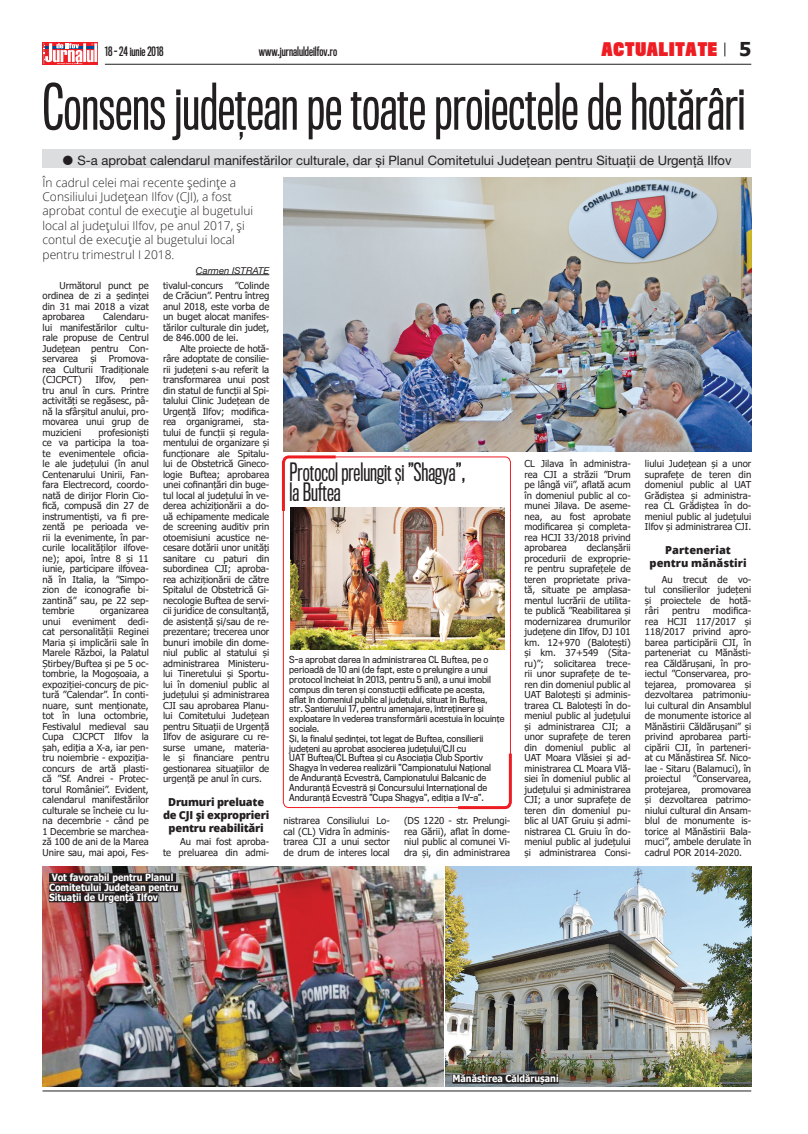
<style>
.page{position:relative;width:808px;height:1134px;background:#fff}
.page>*{position:absolute;margin:0;border:0;box-sizing:border-box;transform-origin:0 0}
.titlu{font:59px "Titling Gothic FB Comp";color:#231f20}
.TITLU_5_3_Titling_su{font:23.3px/20.7px "Titling Gothic FB Comp";color:#231f20}
.t1{font:700 19.1px "Tahoma";color:#231f20}
.t2{font:900 17.3px "Titling Gothic FB Comp";letter-spacing:.05em;color:#ee1d23}
.BODY_TXT_copy_52{font:13px "Helvetica Neue";color:#231f20}
.Paragraph_Style_1{font:300 12px/14.4px "Open Sans";color:#231f20}
.t3{font:600 12px "Titling Gothic FB Comp";color:#231f20}
.subtitlu_nou{font:800 11px/13px "Open Sans";letter-spacing:-.02em;color:#231f20;text-align:center}
.subtitlu_nou-2{font:800 11px/13px "Open Sans";color:#231f20;text-align:center}
.explicatie_foto{font:700 10px/10px "Tahoma";color:#fff;scale:.9 1}
.BODY_TXT_copy_21{font:9.5px/10.5px "Tahoma";color:#231f20;text-align:justify}
.semnatura2{font:italic 9.5px "Helvetica Neue";color:#231f20}
.Text_STIRE_4_0{font:9px/9.8px "Titling Gothic FB Narrow";color:#231f20}
</style>
<div class="page">
<svg style="left:43px;top:43px;width:55px;height:22px"></svg>
<hr style="left:45px;top:46px;width:53px;height:2px;background:#014d95">
<svg style="left:43px;top:43px;width:54px;height:21px"></svg>
<hr style="left:43px;top:1090px;width:708px;height:1px;background:#231f20">
<hr style="left:105px;top:64px;width:646px;height:1px;background:#231f20">
<svg style="left:724px;top:43px;width:1px;height:13px"></svg>
<img style="left:283px;top:177px;width:468px;height:274px">
<div style="left:43px;top:150px;width:708px;height:18px;background:#dcdddf"></div>
<hr style="left:196px;top:274px;width:73px;height:1px;background:#231f20">
<img style="left:43px;top:866px;width:400px;height:220px">
<img style="left:446px;top:866px;width:305px;height:220px">
<div style="left:283px;top:456px;width:228px;height:352px;border:1px solid #ee1d23;border-radius:6px"></div>
<svg style="left:281px;top:455px;width:58px;height:59px"></svg>
<svg style="left:455px;top:751px;width:57px;height:59px"></svg>
<img style="left:290px;top:507px;width:215px;height:143px">
<svg style="left:452px;top:1072px;width:107px;height:14px"></svg>
<div style="left:49px;top:883px;width:132px;height:9px;background:#231f20"></div>
<svg style="left:48px;top:872px;width:131px;height:32px"></svg>
<p class="t3" style="left:105px;top:44px;width:60px">18 - 24 iunie 2018</p>
<p class="t3" style="left:259px;top:44px;width:80px">www.jurnaluldeilfov.ro</p>
<p class="t2" style="left:601px;top:38px;width:117px">ACTUALITATE</p>
<p class="t1" style="left:739px;top:36px;width:14px">5</p>
<p class="titlu" style="left:43px;top:73px;width:704px">Consens judeţean pe toate proiectele de hotărâri</p>
<p class="BODY_TXT_copy_52" style="left:77px;top:151px;width:656px">S-a aprobat calendarul manifestărilor culturale, dar și Planul Comitetului Județean pentru Situații de Urgență Ilfov</p>
<p class="Paragraph_Style_1" style="left:43px;top:175px;width:212px">În cadrul celei mai recente ședințe a Consiliului Județean Ilfov (CJI), a fost aprobat contul de execuție al bugetului local al județului Ilfov, pe anul 2017, și contul de execuție al bugetului local pentru trimestrul I 2018.</p>
<p class="semnatura2" style="left:196px;top:264px;width:75px">Carmen ISTRATE</p>
<p class="BODY_TXT_copy_21" style="left:43px;top:281px;width:108px;text-indent:17px">Următorul punct pe ordinea de zi a ședinței din 31 mai 2018 a vizat aprobarea</p>
<p class="BODY_TXT_copy_21" style="left:43px;top:312px;width:108px;text-indent:61px">Calendaru&shy;lui manifestărilor cultu&shy;rale propuse de Centrul Județean pentru Con&shy;servarea</p>
<p class="BODY_TXT_copy_21" style="left:90px;top:354px;width:8px">și</p>
<p class="BODY_TXT_copy_21" style="left:43px;top:354px;width:108px;text-indent:66px">Promova&shy;rea Culturii Tradiționale (CJCPCT)</p>
<p class="BODY_TXT_copy_21" style="left:95px;top:375px;width:22px">Ilfov,</p>
<p class="BODY_TXT_copy_21" style="left:43px;top:375px;width:108px;text-indent:87px">pen&shy;tru anul în curs. Printre activități se regăsesc, pâ&shy;nă la sfârșitul anului, pro&shy;movarea unui grup de muzicieni</p>
<p class="BODY_TXT_copy_21" style="left:43px;top:428px;width:108px;text-indent:56px">profesioniști ce va participa la toa&shy;te evenimentele oficia&shy;le ale județului (în anul Centenarului Unirii, Fan&shy;fara Electrecord, coordo&shy;nată de dirijor Florin Cio&shy;fică, compusă din 27 de instrumentiști, va fi pre&shy;zentă pe perioada ve&shy;rii la evenimente, în par&shy;curile localităților ilfove&shy;ne); apoi, între 8 și 11 iunie, participare ilfovea&shy;nă în Italia, la ”Simpo&shy;zion de iconografie bi&shy;zantină” sau, pe 22 sep&shy;tembrie</p>
<p class="BODY_TXT_copy_21" style="left:43px;top:606px;width:108px;text-indent:57px">organizarea unui eveniment dedi&shy;cat personalității Reginei Maria și implicării sale în Marele Război, la Palatul Știrbey/Buftea și pe 5 oc&shy;tombrie, la Mogoșoaia, a expoziției-concurs de pic&shy;tură ”Calendar”. În conti&shy;nuare, sunt menționate, tot în luna octombrie, Festivalul medieval sau Cupa CJCPCT Ilfov la șah, ediția a X-a, iar pen&shy;tru noiembrie - expoziția&shy;concurs de artă plasti&shy;că ”Sf. Andrei - Protec&shy;torul României”. Evident, calendarul manifestărilor culturale se încheie cu lu&shy;na decembrie - când pe 1 Decembrie se marchea&shy;ză 100 de ani de la Marea Unire sau, mai apoi, Fes-</p>
<p class="BODY_TXT_copy_21" style="left:163px;top:281px;width:108px">tivalul-concurs ”Colinde de Crăciun”. Pentru întreg anul 2018, este vorba de un buget alocat manifes&shy;tărilor culturale din județ, de 846.000 de lei.</p>
<p class="BODY_TXT_copy_21" style="left:163px;top:344px;width:108px;text-indent:17px">Alte proiecte de hotă&shy;râre adoptate de consilie&shy;rii județeni s-au referit la transformarea unui post din statul de funcții al Spi&shy;talului Clinic Județean de Urgență Ilfov; modifica&shy;rea organigramei, sta&shy;tului de funcții și regula&shy;mentului de organizare și funcționare ale Spitalu&shy;lui de Obstetrică Gineco&shy;logie Buftea; aprobarea unei cofinanțări din buge&shy;tul local al județului în ve&shy;derea achiziționării a do&shy;uă echipamente medicale de screening auditiv prin otoemisiuni acustice ne&shy;cesare dotării unor unități sanitare cu paturi din subordinea CJI; aproba&shy;rea achiziționării de către Spitalul de Obstetrică Gi&shy;necologie Buftea de servi&shy;cii juridice de consultanță, de asistență și/sau de re&shy;prezentare; trecerea unor bunuri imobile din dome&shy;niul public al statului și administrarea Ministeru&shy;lui Tineretului și Sportu&shy;lui în domeniul public al județului și administrarea CJI sau aprobarea Planu&shy;lui Comitetului Județean pentru Situații de Urgență Ilfov de asigurare cu re&shy;surse umane, materia&shy;le și financiare pentru gestionarea situațiilor de urgență pe anul în curs.</p>
<p class="subtitlu_nou" style="left:163px;top:795px;width:108px">Drumuri preluate de CJI și exproprieri pentru reabilitări</p>
<p class="BODY_TXT_copy_21" style="left:163px;top:837px;width:108px;text-align:right">Au mai fost aproba-<br>te preluarea din admi-</p>
<p class="explicatie_foto" style="left:49px;top:872px;width:146px">Vot favorabil pentru Planul<br>Comitetului Județean pentru<br>Situații de Urgență Ilfov</p>
<p class="TITLU_5_3_Titling_su" style="left:290px;top:461px;width:178px">Protocol prelungit și ”Shagya”, la Buftea</p>
<p class="Text_STIRE_4_0" style="left:289px;top:655px;width:217px">S-a aprobat darea în administrarea CL Buftea, pe o perioadă de 10 ani (de fapt, este o prelungire a unui protocol încheiat în 2013, pentru 5 ani), a unui imobil compus din teren și constucții edificate pe acesta, aflat în domeniul public al județului, situat în Buftea,<br>str. Șantierului 17, pentru amenajare, întreținere și exploatare în vederea transformării acestuia în locuințe sociale.</p>
<p class="Text_STIRE_4_0" style="left:289px;top:733px;width:203px">Și, la finalul ședinței, tot legat de Buftea, consilierii județeni au aprobat asocierea județului/CJI cu<br>UAT Buftea/CL Buftea și cu Asociația Club Sportiv Shagya în vederea realizării ”Campionatului Național de Anduranță Ecvestră, Campionatului Balcanic de Anduranță Ecvestră și Concursului Internațional de Anduranță Ecvestră ”Cupa Shagya”, ediția a IV-a”.</p>
<p class="BODY_TXT_copy_21" style="left:283px;top:816px;width:108px">nistrarea Consiliului Lo&shy;cal (CL) Vidra în adminis&shy;trarea CJI a unui sector de drum de interes local</p>
<p class="BODY_TXT_copy_21" style="left:404px;top:816px;width:108px">(DS 1220 - str. Prelungi&shy;rea Gării), aflat în dome&shy;niul public al comunei Vi&shy;dra și, din administrarea</p>
<p class="BODY_TXT_copy_21" style="left:524px;top:459px;width:108px">CL Jilava în administra&shy;rea CJI a străzii ”Drum pe lângă vii”, aflată acum în domeniul public al co&shy;munei Jilava. De aseme&shy;nea, au fost aprobate modificarea și completa&shy;rea HCJI 33/2018 privind aprobarea</p>
<p class="BODY_TXT_copy_21" style="left:524px;top:543px;width:108px;text-indent:62px">declanșării procedurii de exproprie&shy;re pentru suprafețele de teren proprietate priva&shy;tă, situate pe amplasa&shy;mentul lucrării de utilita&shy;te publică ”Reabilitarea și modernizarea drumurilor județene din Ilfov, DJ 101 km. 12+970 (Balotești) și km. 37+549 (Sita&shy;ru)”; solicitarea trece&shy;rii unor suprafețe de te&shy;ren din domeniul public al UAT Balotești și adminis&shy;trarea CL Balotești în do&shy;meniul public al județului și administrarea CJI; a unor suprafețe de teren din domeniul public al UAT Moara Vlăsiei și ad&shy;ministrarea CL Moara Vlă&shy;siei în domeniul public al județului și administrarea CJI; a unor suprafețe de teren din domeniul pu&shy;blic al UAT Gruiu și admi&shy;nistrarea CL Gruiu în do&shy;meniul public al județului și administrarea Consi-</p>
<p class="BODY_TXT_copy_21" style="left:645px;top:459px;width:108px">liului Judeţean și a unor suprafețe de teren din domeniul public al UAT Grădiștea și administra&shy;rea CL Grădiștea în do&shy;meniul public al județului Ilfov și administrarea CJI.</p>
<p class="subtitlu_nou-2" style="left:650px;top:543px;width:98px">Parteneriat pentru mănăstiri</p>
<p class="BODY_TXT_copy_21" style="left:645px;top:575px;width:108px;text-indent:17px">Au trecut de vo&shy;tul consilierilor județeni și proiectele de hotă&shy;râri</p>
<p class="BODY_TXT_copy_21" style="left:645px;top:606px;width:108px;text-indent:68px">modifica&shy;rea HCJI 117/2017 și 118/2017 privind apro&shy;barea participării CJI, în parteneriat cu Mănăsti&shy;rea Căldărușani, în pro&shy;iectul ”Conservarea, pro&shy;tejarea, promovarea și dezvoltarea patrimoniu&shy;lui cultural din Ansamblul de monumente istorice al Mănăstirii Căldărușani” și privind aprobarea parti&shy;cipării CJI, în parteneri&shy;at cu Mănăstirea Sf. Nico&shy;lae - Sitaru (Balamuci), în proiectul</p>
<p class="BODY_TXT_copy_21" style="left:672px;top:606px;width:29px">pentru</p>
<p class="BODY_TXT_copy_21" style="left:645px;top:774px;width:108px;text-indent:48px">”Conservarea, protejarea, promovarea și dezvoltarea patrimo&shy;niului cultural din Ansam&shy;blul de monumente is&shy;torice al Mănăstirii Bala&shy;muci”, ambele derulate în cadrul POR 2014-2020.</p>
<p class="explicatie_foto" style="left:452px;top:1074px;width:120px">Mănăstirea Căldărușani</p>
</div>
